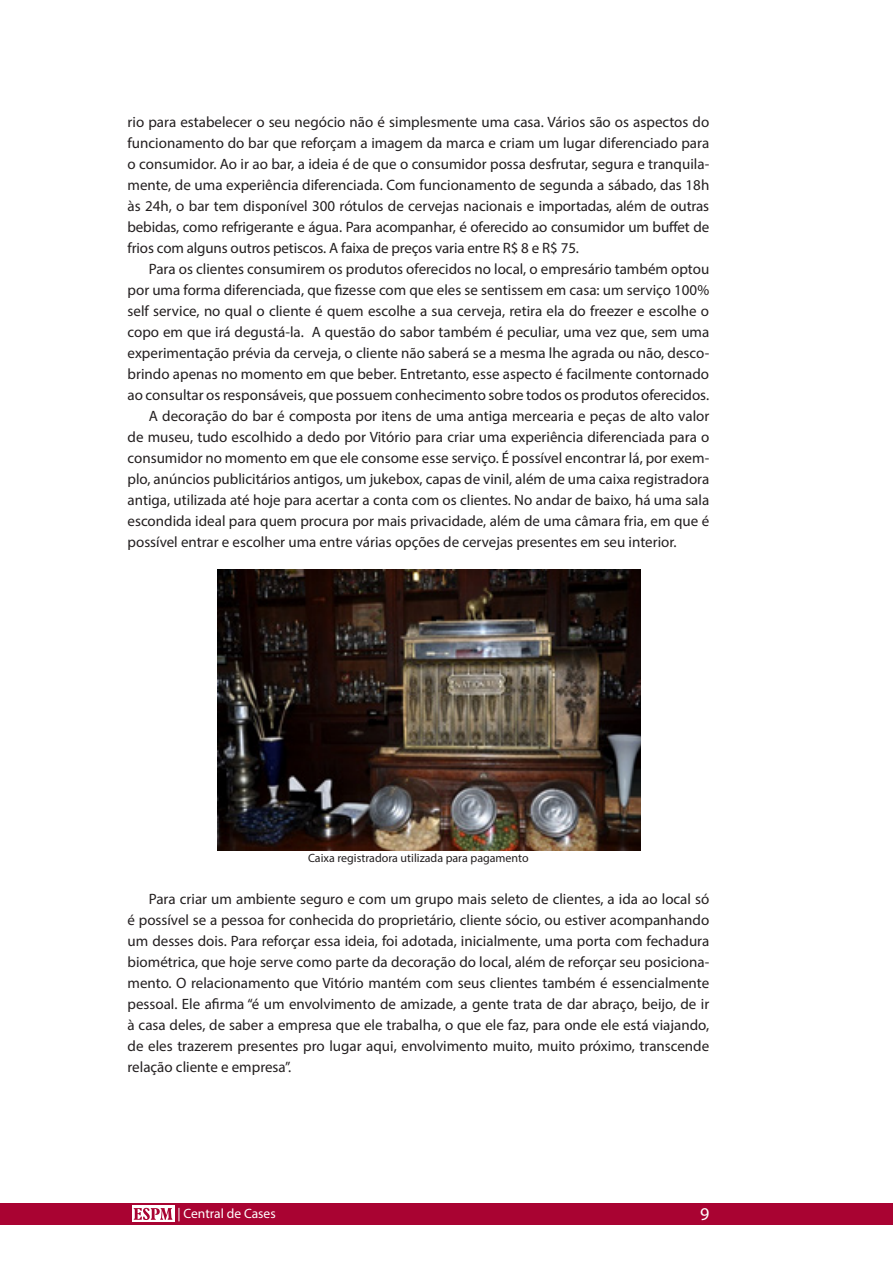
<style>
.page{position:relative;width:893px;height:1263px;background:#fff}
.page>*{position:absolute;margin:0;border:0;box-sizing:border-box;transform-origin:0 0}
.t1{font:18px "Myriad Pro";color:#fff}
.subtitulo_textocorri{font:15px/21px "Myriad Pro";color:#231f20;text-align:justify}
.t2{font:13.5px "Myriad Pro";color:#fff}
.subtitulo_textocorri-2{font:12px "Myriad Pro";color:#231f20}
</style>
<div class="page">
<div style="left:0;top:1203px;width:893px;height:22px;background:#a90332"></div>
<div style="left:132px;top:1206px;width:42px;height:16px;background:#fff"></div>
<svg style="left:134px;top:1208px;width:38px;height:12px"></svg>
<img style="left:218px;top:569px;width:422px;height:281px">
<p class="subtitulo_textocorri" style="left:128px;top:112px;width:583px">rio para estabelecer o seu negócio não é simplesmente uma casa. Vários são os aspectos do funcionamento do bar que reforçam a imagem da marca e criam um lugar diferenciado para o consumidor. Ao ir ao bar, a ideia é de que o consumidor possa desfrutar, segura e tranquila&shy;mente, de uma experiência diferenciada. Com funcionamento de segunda a sábado, das 18h às 24h, o bar tem disponível 300 rótulos de cervejas nacionais e importadas, além de outras bebidas, como refrigerante e água. Para acompanhar, é oferecido ao consumidor um buffet de frios com alguns outros petiscos. A faixa de preços varia entre R$ 8 e R$ 75.</p>
<p class="subtitulo_textocorri" style="left:128px;top:259px;width:583px;text-indent:21px">Para os clientes consumirem os produtos oferecidos no local, o empresário também optou por uma forma diferenciada, que fizesse com que eles se sentissem em casa: um serviço 100% self service, no qual o cliente é quem escolhe a sua cerveja, retira ela do freezer e escolhe o copo em que irá degustá-la. A questão do sabor também é peculiar, uma vez que, sem uma experimentação prévia da cerveja, o cliente não saberá se a mesma lhe agrada ou não, desco&shy;brindo apenas no momento em que beber. Entretanto, esse aspecto é facilmente contornado ao consultar os responsáveis, que possuem conhecimento sobre todos os produtos oferecidos.</p>
<p class="subtitulo_textocorri" style="left:128px;top:406px;width:583px;text-indent:21px">A decoração do bar é composta por itens de uma antiga mercearia e peças de alto valor de museu, tudo escolhido a dedo por Vitório para criar uma experiência diferenciada para o consumidor no momento em que ele consome esse serviço. É possível encontrar lá, por exem&shy;plo, anúncios publicitários antigos, um jukebox, capas de vinil, além de uma caixa registradora antiga, utilizada até hoje para acertar a conta com os clientes. No andar de baixo, há uma sala escondida ideal para quem procura por mais privacidade, além de uma câmara fria, em que é possível entrar e escolher uma entre várias opções de cervejas presentes em seu interior.</p>
<p class="subtitulo_textocorri-2" style="left:308px;top:851px;width:222px">Caixa registradora utilizada para pagamento</p>
<p class="subtitulo_textocorri" style="left:128px;top:889px;width:583px;text-indent:21px">Para criar um ambiente seguro e com um grupo mais seleto de clientes, a ida ao local só é possível se a pessoa for conhecida do proprietário, cliente sócio, ou estiver acompanhando um desses dois. Para reforçar essa ideia, foi adotada, inicialmente, uma porta com fechadura biométrica, que hoje serve como parte da decoração do local, além de reforçar seu posiciona&shy;mento. O relacionamento que Vitório mantém com seus clientes também é essencialmente pessoal. Ele afirma “é um envolvimento de amizade, a gente trata de dar abraço, beijo, de ir à casa deles, de saber a empresa que ele trabalha, o que ele faz, para onde ele está viajando, de eles trazerem presentes pro lugar aqui, envolvimento muito, muito próximo, transcende relação cliente e empresa”.</p>
<p class="t2" style="left:177px;top:1205px;width:100px">| Central de Cases</p>
<p class="t1" style="left:700px;top:1203px;width:11px">9</p>
</div>
